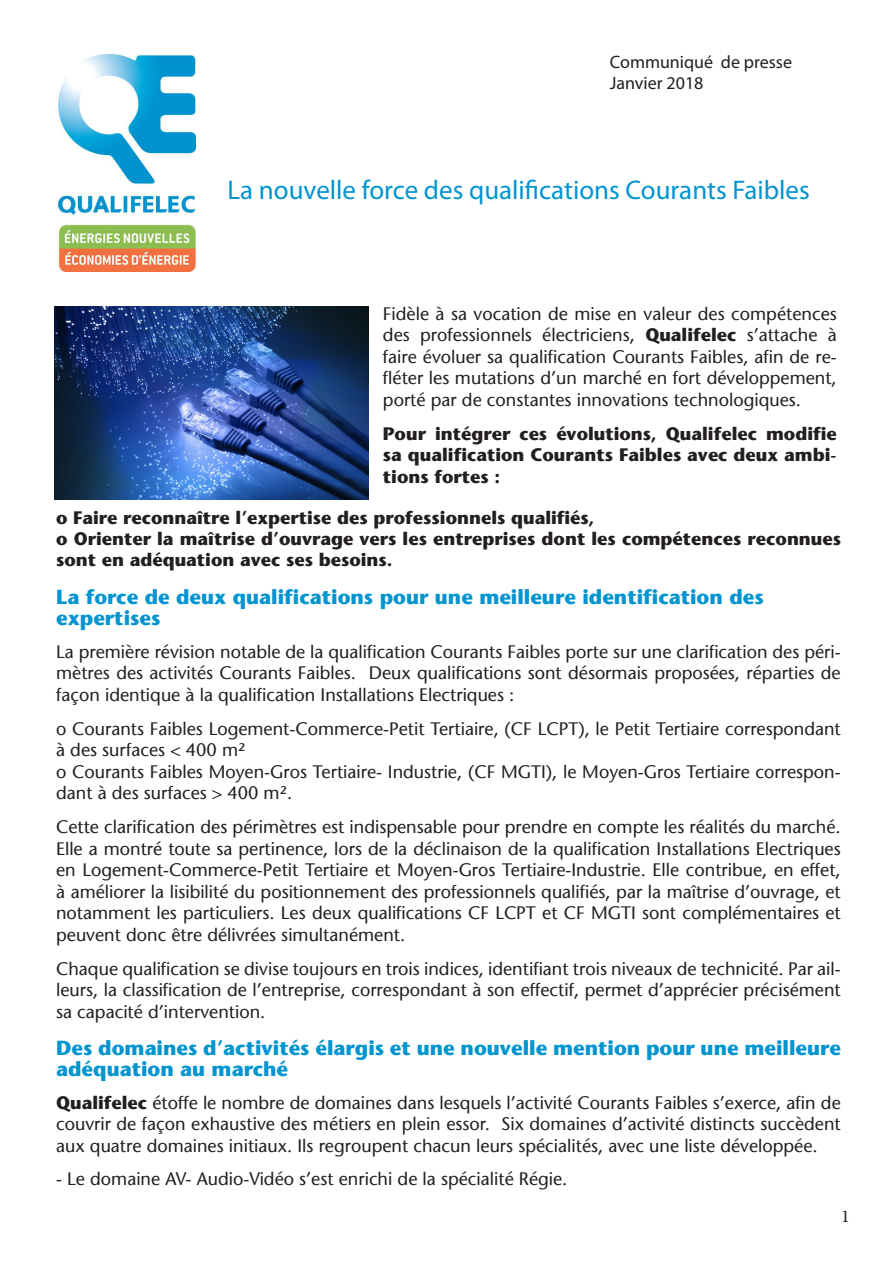
<style>
.page{position:relative;width:893px;height:1263px;background:#fff}
.page>*{position:absolute;margin:0;border:0;box-sizing:border-box;transform-origin:0 0}
.t1{font:27px "Myriad Pro";color:#0094d0}
.t2{font:700 20.25px/21px "Stone Sans";color:#0094d0}
.t3{font:18px/21.6px "Stone Sans";color:#231f20;text-align:justify}
.t4{font:700 18px/21.6px "Stone Sans";color:#231f20;text-align:justify}
.t5{font:18px "Myriad Pro";color:#231f20}
.t6{font:18px "Minion Pro";color:#231f20}
.s1{font-weight:700}
</style>
<div class="page">
<img style="left:56px;top:54px;width:139px;height:218px">
<img style="left:54px;top:306px;width:315px;height:193px">
<p class="t5" style="left:610px;top:51px;width:184px">Communiqué de presse</p>
<p class="t5" style="left:610px;top:72px;width:95px">Janvier 2018</p>
<p class="t1" style="left:227px;top:173px;width:584px">La nouvelle force des qualifications Courants Faibles</p>
<p class="t3" style="left:383px;top:303px;width:455px">Fidèle à sa vocation de mise en valeur des compétences des professionnels électriciens, <span class="s1">Qualifelec</span> s’attache à faire évoluer sa qualification Courants Faibles, afin de re&shy;fléter les mutations d’un marché en fort développement, porté par de constantes innovations technologiques.</p>
<p class="t4" style="left:383px;top:423px;width:455px">Pour intégrer ces évolutions, Qualifelec modifie sa qualification Courants Faibles avec deux ambi&shy;tions fortes :</p>
<p class="t4" style="left:56px;top:507px;width:540px">o Faire reconnaître l’expertise des professionnels qualifiés,</p>
<p class="t4" style="left:56px;top:528px;width:786px;line-height:21px">o Orienter la maîtrise d’ouvrage vers les entreprises dont les compétences reconnues sont en adéquation avec ses besoins.</p>
<p class="t2" style="left:56px;top:587px;width:709px">La force de deux qualifications pour une meilleure identification des</p>
<p class="t2" style="left:56px;top:608px;width:106px">expertises</p>
<p class="t3" style="left:56px;top:641px;width:786px">La première révision notable de la qualification Courants Faibles porte sur une clarification des péri&shy;mètres des activités Courants Faibles. Deux qualifications sont désormais proposées, réparties de façon identique à la qualification Installations Electriques :</p>
<p class="t3" style="left:56px;top:717px;width:786px">o Courants Faibles Logement-Commerce-Petit Tertiaire, (CF LCPT), le Petit Tertiaire correspondant à des surfaces &lt; 400 m²</p>
<p class="t3" style="left:56px;top:761px;width:786px">o Courants Faibles Moyen-Gros Tertiaire- Industrie, (CF MGTI), le Moyen-Gros Tertiaire correspon&shy;dant à des surfaces &gt; 400 m².</p>
<p class="t3" style="left:56px;top:816px;width:786px">Cette clarification des périmètres est indispensable pour prendre en compte les réalités du marché.<br>Elle a montré toute sa pertinence, lors de la déclinaison de la qualification Installations Electriques en Logement-Commerce-Petit Tertiaire et Moyen-Gros Tertiaire-Industrie. Elle contribue, en effet, à améliorer la lisibilité du positionnement des professionnels qualifiés, par la maîtrise d’ouvrage, et notamment les particuliers. Les deux qualifications CF LCPT et CF MGTI sont complémentaires et peuvent donc être délivrées simultanément.</p>
<p class="t3" style="left:56px;top:957px;width:786px">Chaque qualification se divise toujours en trois indices, identifiant trois niveaux de technicité. Par ail&shy;leurs, la classification de l’entreprise, correspondant à son effectif, permet d’apprécier précisément sa capacité d’intervention.</p>
<p class="t2" style="left:56px;top:1037px;width:786px">Des domaines d’activités élargis et une nouvelle mention pour une meilleure adéquation au marché</p>
<p class="t3" style="left:56px;top:1091px;width:786px"><span class="s1">Qualifelec</span> étoffe le nombre de domaines dans lesquels l’activité Courants Faibles s’exerce, afin de couvrir de façon exhaustive des métiers en plein essor. Six domaines d’activité distincts succèdent aux quatre domaines initiaux. Ils regroupent chacun leurs spécialités, avec une liste développée.</p>
<p class="t3" style="left:56px;top:1168px;width:513px">- Le domaine AV- Audio-Vidéo s’est enrichi de la spécialité Régie.</p>
<p class="t6" style="left:841px;top:1204px;width:10px">1</p>
</div>
